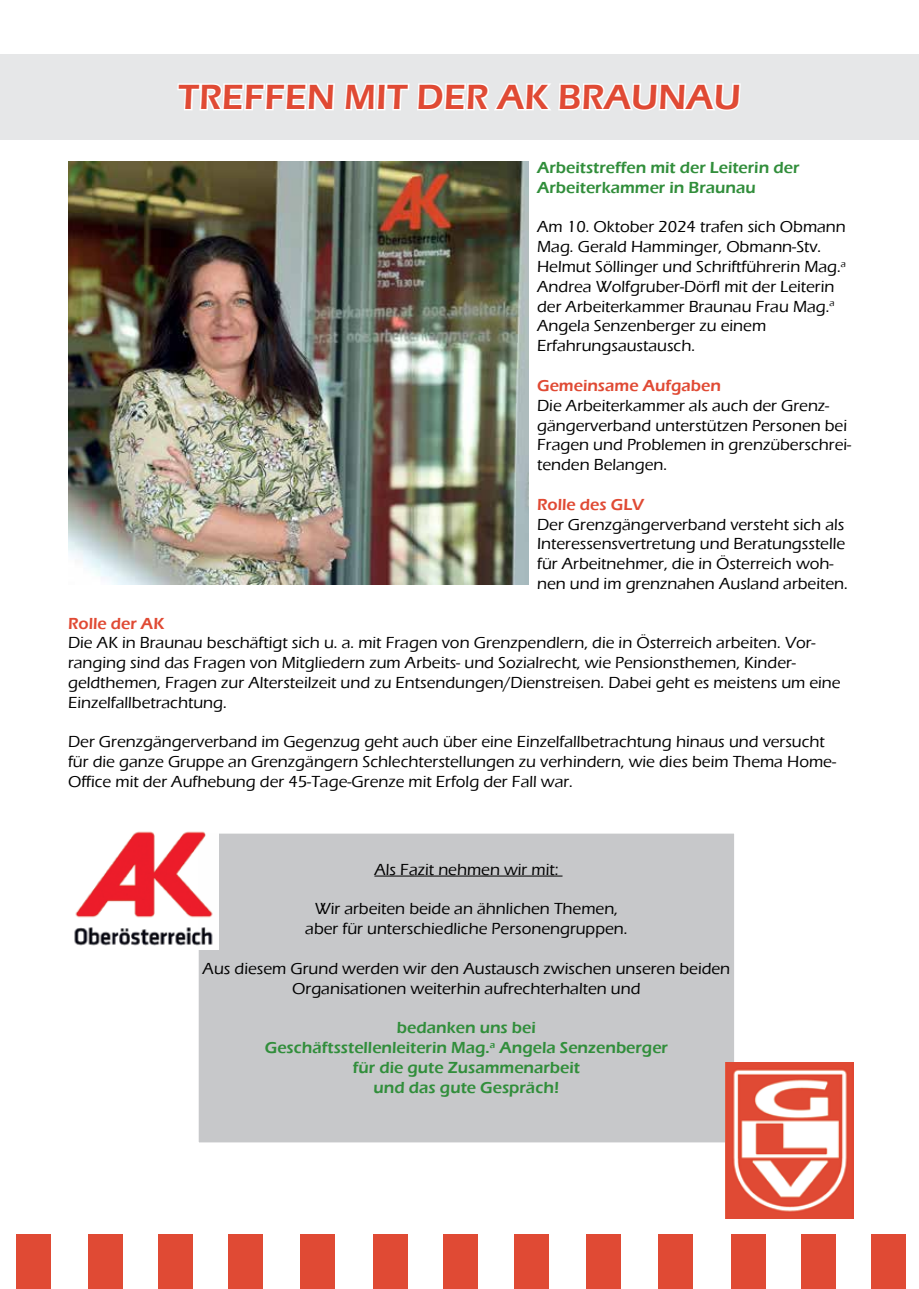
<style>
.page{position:relative;width:919px;height:1289px;background:#fff}
.page>*{position:absolute;margin:0;border:0;box-sizing:border-box;transform-origin:0 0}
.t1{font:600 36px "Eras ITC";color:#e04a34}
.t2{font:500 16.5px/19.8px "Eras ITC";color:#000}
.t3{font:600 16.5px/19.8px "Eras ITC";color:#318e3b}
.t4{font:600 16.5px "Eras ITC";color:#e04a34}
</style>
<div class="page">
<div style="left:0;top:54px;width:918px;height:85px;background:#e6e7e8"></div>
<svg style="left:177px;top:83px;width:158px;height:28px"></svg>
<svg style="left:342px;top:83px;width:400px;height:235px"></svg>
<div style="left:16px;top:1234px;width:35px;height:54px;background:#e04a34"></div>
<div style="left:88px;top:1234px;width:35px;height:54px;background:#e04a34"></div>
<div style="left:158px;top:1234px;width:35px;height:54px;background:#e04a34"></div>
<div style="left:300px;top:1234px;width:35px;height:54px;background:#e04a34"></div>
<div style="left:373px;top:1234px;width:35px;height:54px;background:#e04a34"></div>
<div style="left:443px;top:1234px;width:35px;height:54px;background:#e04a34"></div>
<div style="left:513px;top:1234px;width:35px;height:54px;background:#e04a34"></div>
<div style="left:585px;top:1234px;width:35px;height:54px;background:#e04a34"></div>
<div style="left:228px;top:1234px;width:35px;height:54px;background:#e04a34"></div>
<div style="left:658px;top:1234px;width:35px;height:54px;background:#e04a34"></div>
<div style="left:730px;top:1234px;width:35px;height:54px;background:#e04a34"></div>
<div style="left:801px;top:1234px;width:34px;height:54px;background:#e04a34"></div>
<div style="left:870px;top:1234px;width:35px;height:54px;background:#e04a34"></div>
<hr style="left:918px;top:54px;width:1px;height:85px;background:#e6e7e8">
<img style="left:68px;top:162px;width:460px;height:422px">
<div style="left:197px;top:832px;width:538px;height:311px;background:#c7c8ca"></div>
<hr style="left:374px;top:875px;width:188px;height:1px;background:#000">
<div style="left:196px;top:830px;width:541px;height:315px;border:3px solid #fff"></div>
<img style="left:74px;top:830px;width:144px;height:119px">
<img style="left:725px;top:1062px;width:128px;height:156px">
<h1 class="t1" style="left:178px;top:76px;width:564px">Treffen mit der AK Braunau</h1>
<p class="t3" style="left:537px;top:158px;width:264px">Arbeitstreffen mit der Leiterin der<br>Arbeiterkammer in Braunau</p>
<p class="t2" style="left:537px;top:217px;width:310px">Am 10. Oktober 2024 trafen sich Obmann Mag. Gerald Hamminger, Obmann-Stv.<br>Helmut Söllinger und Schriftführerin Mag.<sup>a </sup>Andrea Wolfgruber-Dörfl mit der Leiterin der Arbeiterkammer Braunau Frau Mag.<sup>a </sup>Angela Senzenberger zu einem Erfahrungsaustausch.</p>
<p class="t4" style="left:537px;top:376px;width:185px">Gemeinsame Aufgaben</p>
<p class="t2" style="left:537px;top:395px;width:315px">Die Arbeiterkammer als auch der Grenz&shy;gängerverband unterstützen Personen bei Fragen und Problemen in grenzüberschrei&shy;tenden Belangen.</p>
<p class="t4" style="left:537px;top:495px;width:108px">Rolle des GLV</p>
<p class="t2" style="left:537px;top:514px;width:312px">Der Grenzgängerverband versteht sich als Interessensvertretung und Beratungsstelle für Arbeitnehmer, die in Österreich woh&shy;nen und im grenznahen Ausland arbeiten.</p>
<p class="t4" style="left:68px;top:613px;width:98px">Rolle der AK</p>
<p class="t2" style="left:68px;top:633px;width:774px">Die AK in Braunau beschäftigt sich u. a. mit Fragen von Grenzpendlern, die in Österreich arbeiten. Vor&shy;ranging sind das Fragen von Mitgliedern zum Arbeits- und Sozialrecht, wie Pensionsthemen, Kinder&shy;geldthemen, Fragen zur Altersteilzeit und zu Entsendungen/Dienstreisen. Dabei geht es meistens um eine Einzelfallbetrachtung.</p>
<p class="t2" style="left:68px;top:732px;width:769px">Der Grenzgängerverband im Gegenzug geht auch über eine Einzelfallbetrachtung hinaus und versucht für die ganze Gruppe an Grenzgängern Schlechterstellungen zu verhindern, wie dies beim Thema Home-<br>Office mit der Aufhebung der 45-Tage-Grenze mit Erfolg der Fall war.</p>
<p class="t2" style="left:374px;top:859px;width:185px">Als Fazit nehmen wir mit:</p>
<p class="t2" style="left:305px;top:899px;width:324px;text-align:center">Wir arbeiten beide an ähnlichen Themen, aber für unterschiedliche Personengruppen.</p>
<p class="t2" style="left:202px;top:958px;width:529px;text-align:center">Aus diesem Grund werden wir den Austausch zwischen unseren beiden<br>Organisationen weiterhin aufrechterhalten und</p>
<p class="t3" style="left:265px;top:1018px;width:404px;text-align:center">bedanken uns bei<br>Geschäftsstellenleiterin Mag.<sup>a</sup> Angela Senzenberger für die gute Zusammenarbeit<br>und das gute Gespräch!</p>
</div>
